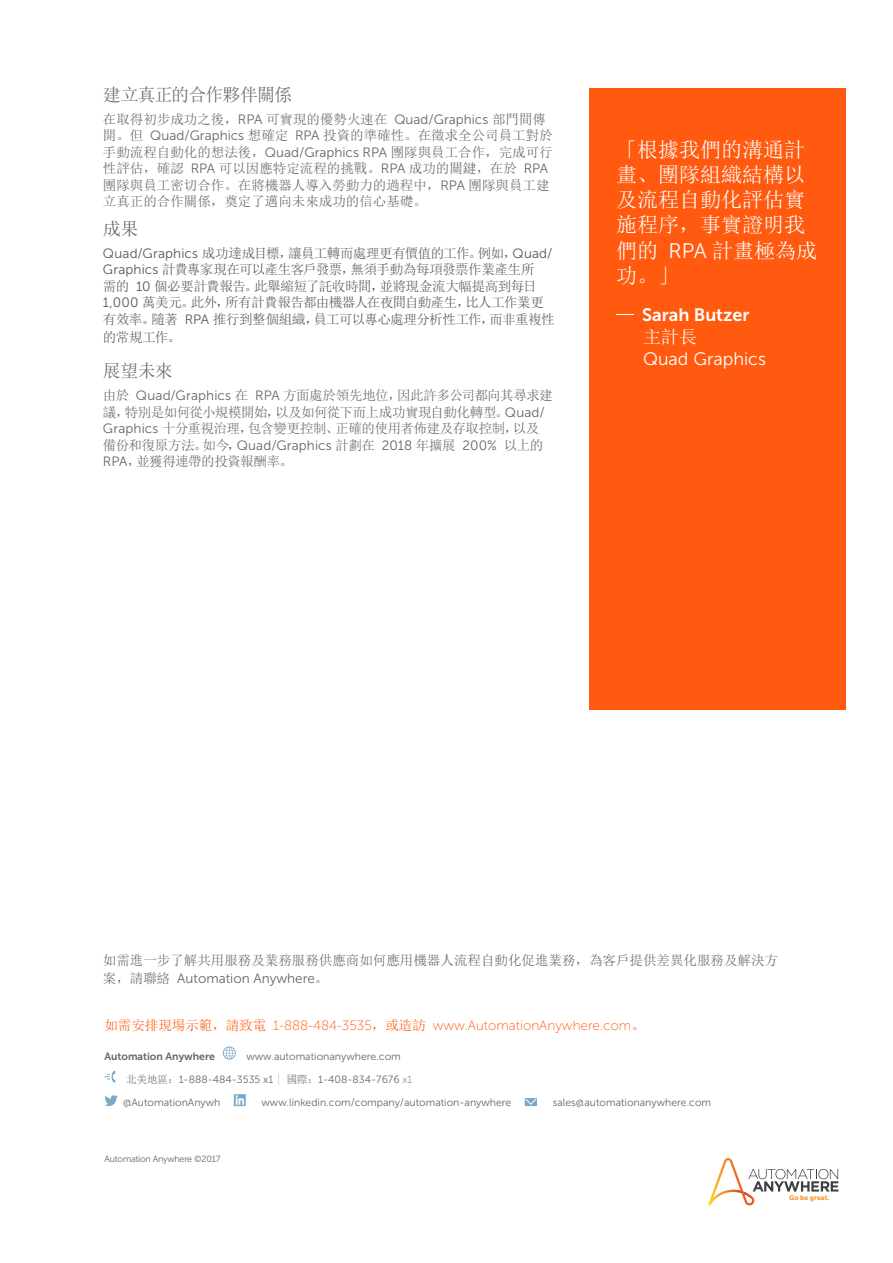
<style>
.page{position:relative;width:893px;height:1263px;background:#fff}
.page>*{position:absolute;margin:0;border:0;box-sizing:border-box;transform-origin:0 0}
.Quote__Text{font:21px/25.2px "Sim Sun";color:#fff}
.Paragraph_Style_1{font:18px "Sim Sun";letter-spacing:-.05em;color:#666}
.Quote__Name{font:18px "Museo Sans 700";color:#fff}
.Quote__Name-2{font:18px "Museo Sans 300";color:#fff}
.Quote__Name-3{font:18px "Sim Sun";color:#fff}
.Paragraph_Style_1-2{font:13.5px/16.5px "Sim Sun";color:#666}
.Paragraph_Style_1-3{font:13.5px/16.5px "Sim Sun";letter-spacing:-.035em;color:#58585b}
.Paragraph_Style_1-4{font:13.5px/16.5px "Sim Sun";letter-spacing:-.04em;color:#666}
.t1{font:13.5px "Museo Sans 100";color:#ff5a10}
.t2{font:10.5px "Museo Sans 300";color:#666}
.t3{font:10.5px "Museo Sans 700";color:#666}
.t4{font:9px "Museo Sans 300";letter-spacing:-.025em;color:#666}
.t5{font:6.75px "Museo Sans 900";color:#f79936}
.s1{font-family:"Museo Sans 300"}
.s2{font-family:"Sim Hei"}
.s3{font-family:"Sim Sun"}
.s4{font-family:"Museo Sans 100"}
</style>
<div class="page">
<svg style="left:708px;top:1158px;width:130px;height:47px"></svg>
<div style="left:589px;top:88px;width:256px;height:621px;background:#ff5a10"></div>
<svg style="left:223px;top:1046px;width:13px;height:13px"></svg>
<svg style="left:104px;top:1070px;width:12px;height:13px"></svg>
<svg style="left:105px;top:1095px;width:13px;height:11px"></svg>
<svg style="left:234px;top:1094px;width:12px;height:12px"></svg>
<svg style="left:525px;top:1098px;width:12px;height:8px"></svg>
<p class="Paragraph_Style_1" style="left:103px;top:85px;width:191px">建立真正的合作夥伴關係</p>
<p class="Paragraph_Style_1-2" style="left:103px;top:111px;width:451px">在取得初步成功之後，<span class="s1">RPA</span> 可實現的優勢火速在 <span class="s1">Quad/Graphics</span> 部門間傳開。但 <span class="s1">Quad/Graphics</span> 想確定 <span class="s1">RPA</span> 投資的準確性。在徵求全公司員工對於手動流程自動化的想法後，<span class="s1">Quad/Graphics RPA</span> 團隊與員工合作，完成可行性評估，確認 <span class="s1">RPA</span> 可以因應特定流程的挑戰。<span class="s1">RPA</span> 成功的關鍵，在於 <span class="s1">RPA</span>團隊與員工密切合作。在將機器人導入勞動力的過程中，<span class="s1">RPA</span> 團隊與員工建立真正的合作關係，奠定了邁向未來成功的信心基礎。</p>
<p class="Paragraph_Style_1" style="left:103px;top:219px;width:37px">成果</p>
<p class="Paragraph_Style_1-3" style="left:103px;top:245px;width:453px"><span class="s1">Quad/Graphics</span> 成功達成目標，讓員工轉而處理更有價值的工作。例如，<span class="s1">Quad/ Graphics</span> 計費專家現在可以產生客戶發票，無須手動為每項發票作業產生所<br>需的 <span class="s1">10</span> 個必要計費報告。此舉縮短了託收時間，並將現金流大幅提高到每日<span class="s1">1,000</span> 萬美元。此外，所有計費報告都由機器人在夜間自動產生，比人工作業更有效率。隨著 <span class="s1">RPA</span> 推行到整個組織，員工可以專心處理分析性工作，而非重複性</p>
<p class="Paragraph_Style_1-3" style="left:103px;top:329px;width:80px">的常規工作。</p>
<p class="Paragraph_Style_1" style="left:103px;top:362px;width:71px">展望未來</p>
<p class="Paragraph_Style_1-4" style="left:103px;top:387px;width:451px">由於 <span class="s1">Quad/Graphics</span> 在 <span class="s1">RPA</span> 方面處於領先地位，因此許多公司都向其尋求建議，特別是如何從小規模開始，以及如何從下而上成功實現自動化轉型。<span class="s1">Quad/ Graphics</span> 十分重視治理，包含變更控制、正確的使用者佈建及存取控制，以及備份和復原方法。如今，<span class="s1">Quad/Graphics</span> 計劃在 <span class="s1">2018</span> 年擴展 <span class="s1">200%</span> 以上的<span class="s1">RPA</span>，並獲得連帶的投資報酬率。</p>
<p class="Quote__Text" style="left:616px;top:137px;width:203px">「根據我們的溝通計畫、團隊組織結構以及流程自動化評估實施程序，事實證明我們的 <span class="s1">RPA</span> 計畫極為成功。」</p>
<p class="Quote__Name" style="left:616px;top:305px;width:135px"><span class="s2">—</span> Sarah Butzer</p>
<p class="Quote__Name-3" style="left:643px;top:327px;width:55px">主計長</p>
<p class="Quote__Name-2" style="left:643px;top:349px;width:125px">Quad Graphics</p>
<p class="Paragraph_Style_1-2" style="left:103px;top:951px;width:677px;line-height:18px">如需進一步了解共用服務及業務服務供應商如何應用機器人流程自動化促進業務，為客戶提供差異化服務及解決方案，請聯絡 <span class="s1">Automation Anywhere</span>。</p>
<p class="t1" style="left:104px;top:1018px;width:542px"><span class="s3">如需安排現場示範，請致電</span> 1-888-484-3535<span class="s3">，或造訪</span> www.AutomationAnywhere.com<span class="s3">。</span></p>
<p class="t3" style="left:104px;top:1050px;width:112px">Automation Anywhere</p>
<p class="t2" style="left:246px;top:1050px;width:156px">www.automationanywhere.com</p>
<p class="t2" style="left:126px;top:1073px;width:287px"><span class="s3">北美地區：</span>1-888-484-3535 x1 <span class="s3">| 國際：</span>1-408-834-7676 <span class="s4">x1</span></p>
<p class="t2" style="left:123px;top:1097px;width:99px">@AutomationAnywh</p>
<p class="t2" style="left:262px;top:1097px;width:251px">www.linkedin.com/company/automation-anywhere</p>
<p class="t2" style="left:553px;top:1097px;width:160px">sales@automationanywhere.com</p>
<p class="t4" style="left:104px;top:1154px;width:117px">Automation Anywhere ©2017</p>
<p class="t5" style="left:789px;top:1193px;width:42px">Go be great.</p>
</div>
